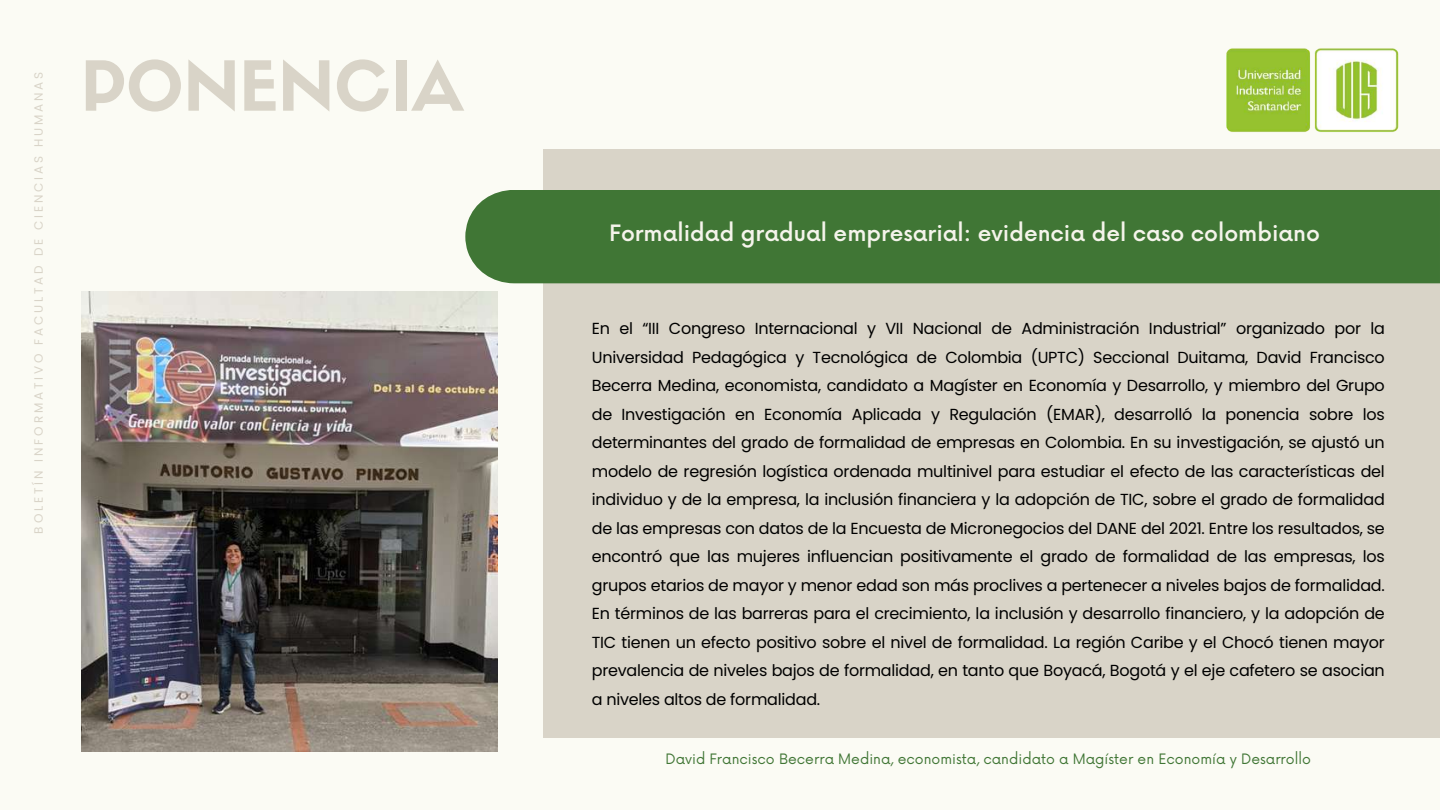
<style>
.page{position:relative;width:1440px;height:810px;background:#fbfbf4}
.page>*{position:absolute;margin:0;border:0;box-sizing:border-box;transform-origin:0 0}
.t1{font:67.6px "Sifonn Basic";color:#d9d4c8}
.t2{font:500 22px "Now";color:#f5f4eb}
.t3{font:16px/28.5px "Poppins";letter-spacing:-.015em;color:#000;text-align:justify}
.t4{font:14px "Now";color:#407635}
.t5{font:12px "Poppins";letter-spacing:.235em;color:#d9d4c8}
</style>
<div class="page">
<div style="left:543px;top:149px;width:896px;height:588px;background:#d9d4c8"></div>
<img style="left:1226px;top:48px;width:173px;height:84px">
<div style="left:465px;top:190px;width:975px;height:93px;background:#407635"></div>
<img style="left:81px;top:292px;width:416px;height:459px">
<p class="t5" style="left:30px;top:534px;width:463px;rotate:-90deg">BOLETÍN INFORMATIVO FACULTAD DE CIENCIAS HUMANAS</p>
<h1 class="t1" style="left:81px;top:60px;width:384px">PONENCIA</h1>
<h2 class="t2" style="left:609px;top:221px;width:712px">Formalidad gradual empresarial: evidencia del caso colombiano</h2>
<p class="t3" style="left:592px;top:314px;width:795px">En el “III Congreso Internacional y VII Nacional de Administración Industrial” organizado por la Universidad Pedagógica y Tecnológica de Colombia (UPTC) Seccional Duitama, David Francisco Becerra Medina, economista, candidato a Magíster en Economía y Desarrollo, y miembro del Grupo de Investigación en Economía Aplicada y Regulación (EMAR), desarrolló la ponencia sobre los determinantes del grado de formalidad de empresas en Colombia. En su investigación, se ajustó un modelo de regresión logística ordenada multinivel para estudiar el efecto de las características del individuo y de la empresa, la inclusión financiera y la adopción de TIC, sobre el grado de formalidad de las empresas con datos de la Encuesta de Micronegocios del DANE del 2021. Entre los resultados, se encontró que las mujeres influencian positivamente el grado de formalidad de las empresas, los grupos etarios de mayor y menor edad son más proclives a pertenecer a niveles bajos de formalidad.<br>En términos de las barreras para el crecimiento, la inclusión y desarrollo financiero, y la adopción de TIC tienen un efecto positivo sobre el nivel de formalidad. La región Caribe y el Chocó tienen mayor prevalencia de niveles bajos de formalidad, en tanto que Boyacá, Bogotá y el eje cafetero se asocian a niveles altos de formalidad.</p>
<p class="t4" style="left:665px;top:751px;width:647px">David Francisco Becerra Medina, economista, candidato a Magíster en Economía y Desarrollo</p>
</div>
